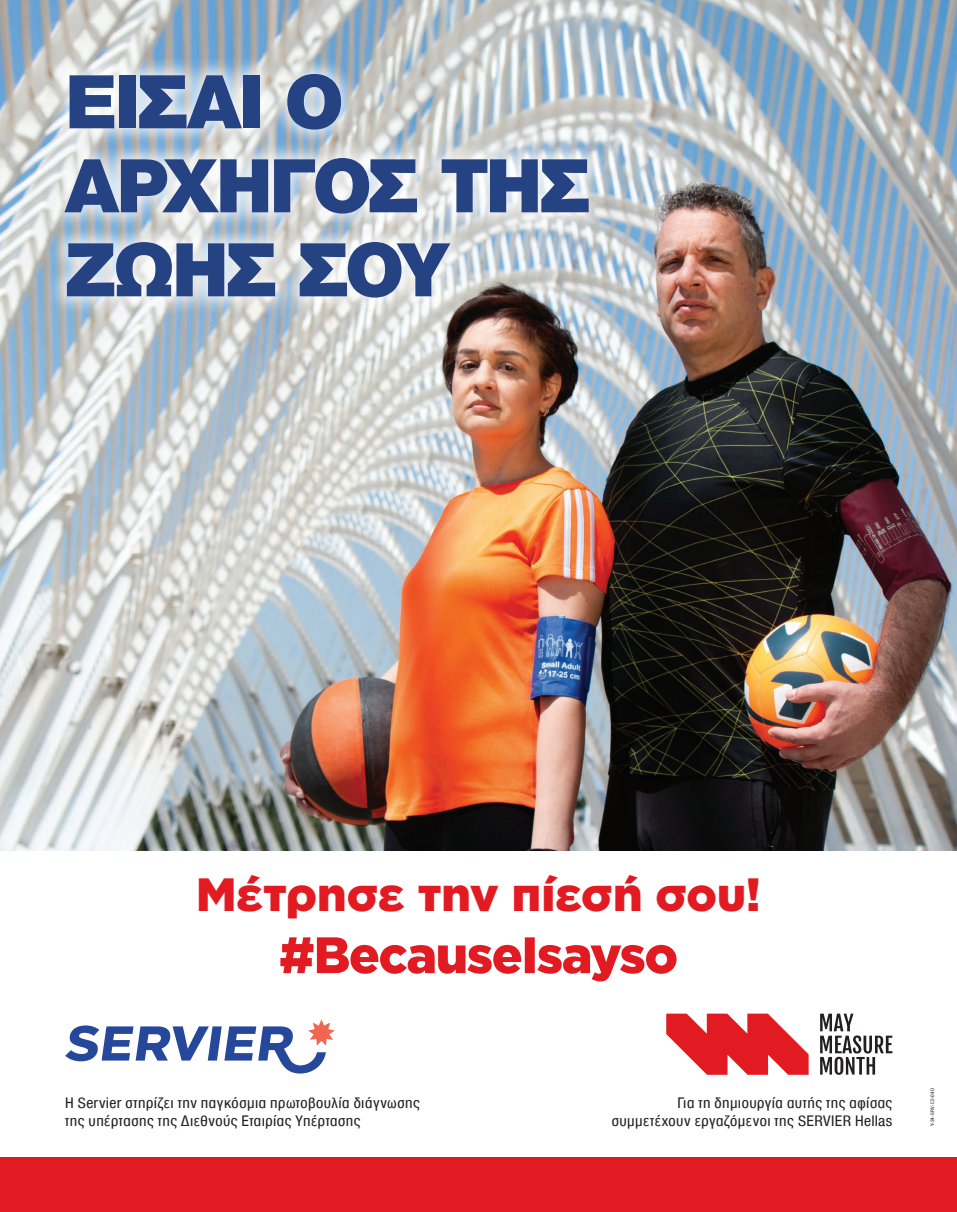
<style>
.page{position:relative;width:957px;height:1212px;background:#fff}
.page>*{position:absolute;margin:0;border:0;box-sizing:border-box;transform-origin:0 0}
.t1{font:900 79.5px "Helvetica Neue Greek";letter-spacing:-.035em;color:#254283}
.t2{font:900 46.58px "Gotham Greek";letter-spacing:-.005em;color:#e21a21}
.t3{font:condensed 15.67px "Helvetica Neue Greek";letter-spacing:.025em;color:#231f20;scale:1.1 1}
.t4{font:condensed 5.25px "Helvetica Neue Greek";letter-spacing:.05em;color:#231f20;scale:1.1 1}
</style>
<div class="page">
<div style="left:0;top:1157px;width:957px;height:55px;background:#e21a21"></div>
<img style="left:0;top:0;width:957px;height:850px">
<div style="left:45px;top:54px;width:564px;height:263px;background:#fff;opacity:.75"></div>
<svg style="left:280px;top:937px;width:396px;height:44px"></svg>
<svg style="left:65px;top:1019px;width:270px;height:54px"></svg>
<svg style="left:666px;top:1013px;width:142px;height:62px"></svg>
<svg style="left:820px;top:1013px;width:72px;height:62px"></svg>
<p class="t1" style="left:65px;top:59px;width:280px">ΕΙΣΑΙ Ο</p>
<p class="t1" style="left:65px;top:143px;width:527px">ΑΡΧΗΓΟΣ ΤΗΣ</p>
<p class="t1" style="left:65px;top:227px;width:384px">ΖΩΗΣ ΣΟΥ</p>
<p class="t2" style="left:196px;top:867px;width:566px">Mέτρησε την πίεσή σου!</p>
<p class="t3" style="left:65px;top:1094px;width:324px">H Servier στηρίζει την παγκόσμια πρωτοβουλία διάγνωσης</p>
<p class="t3" style="left:65px;top:1113px;width:270px">της υπέρτασης της Διεθνούς Εταιρίας Υπέρτασης</p>
<p class="t3" style="left:677px;top:1094px;width:197px">Για τη δημιουργία αυτής της αφίσας</p>
<p class="t3" style="left:611px;top:1113px;width:257px">συμμετέχουν εργαζόμενοι της SERVIER Hellas</p>
<p class="t4" style="left:929px;top:1126px;width:37px;rotate:-90deg">Y-24-SRV-C2-04O</p>
</div>
